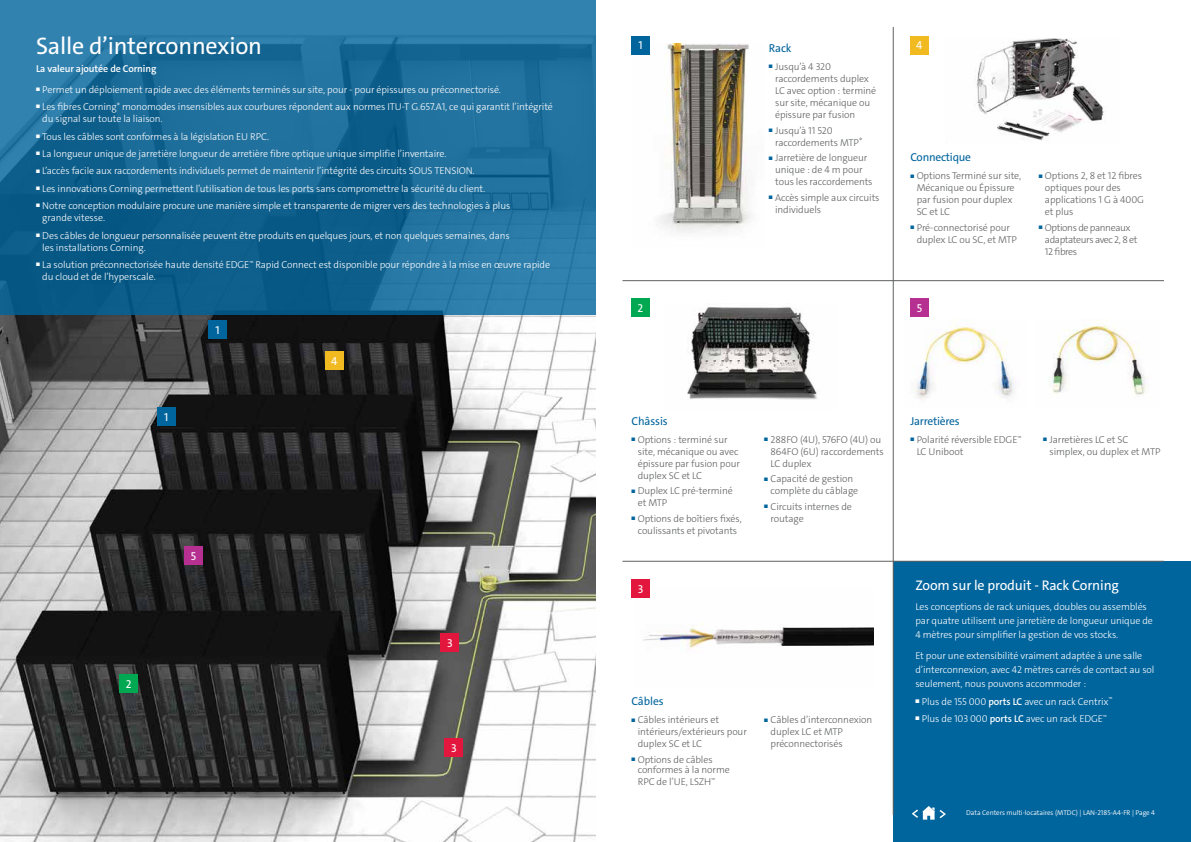
<style>
.page{position:relative;width:1191px;height:842px;background:#fff}
.page>*{position:absolute;margin:0;border:0;box-sizing:border-box;transform-origin:0 0}
.t1{font:24px "The Sans C4 s";letter-spacing:-.01em;color:#fff}
.t2{font:14px "The Sans C4 s";letter-spacing:-.01em;color:#fff}
.t3{font:11.5px "The Sans C4 s";letter-spacing:-.02em;color:#00649d}
.t4{font:11.5px "The Sans C4 s";color:#fff}
.t5{font:300 10px/12px "The Sans C4 s";letter-spacing:-.01em;color:#fff}
.t6{font:300 10px/12px "The Sans C4 s";letter-spacing:-.01em;color:#5f6062}
.t7{font:300 10px/12px "The Sans C4 s";letter-spacing:-.04em;color:#5f6062}
.t8{font:600 10px "The Sans C4 s";letter-spacing:-.01em;color:#fff}
.t9{font:300 7px "The Sans C4 s";letter-spacing:-.01em;color:#fff}
.s1{font-weight:600}
</style>
<div class="page">
<img style="left:0;top:315px;width:595px;height:527px">
<svg style="left:0;top:0;width:595px;height:315px;background:#1c6c9a"></svg>
<img style="left:975px;top:38px;width:130px;height:103px">
<img style="left:687px;top:307px;width:130px;height:93px">
<img style="left:914px;top:321px;width:100px;height:78px">
<img style="left:634px;top:586px;width:239px;height:64px">
<img style="left:631px;top:43px;width:120px;height:190px">
<div style="left:893px;top:561px;width:298px;height:281px;background:#00649d"></div>
<hr style="left:622px;top:280px;width:542px;height:1px;background:#5f6062">
<hr style="left:622px;top:561px;width:542px;height:1px;background:#5f6062">
<hr style="left:893px;top:27px;width:1px;height:788px;background:#5f6062">
<img style="left:1052px;top:320px;width:95px;height:75px">
<div style="left:120px;top:674px;width:18px;height:18px;background:#00a851"></div>
<div style="left:185px;top:546px;width:18px;height:18px;background:#b63092"></div>
<div style="left:445px;top:738px;width:18px;height:18px;background:#e3173e"></div>
<div style="left:441px;top:633px;width:18px;height:18px;background:#e3173e"></div>
<div style="left:157px;top:407px;width:18px;height:18px;background:#00649d"></div>
<div style="left:209px;top:321px;width:18px;height:18px;background:#00649d"></div>
<div style="left:325px;top:352px;width:18px;height:18px;background:#f1ba20"></div>
<div style="left:910px;top:36px;width:18px;height:18px;background:#f1ba20"></div>
<div style="left:631px;top:299px;width:18px;height:18px;background:#00a851"></div>
<div style="left:910px;top:299px;width:18px;height:18px;background:#b63092"></div>
<div style="left:631px;top:579px;width:18px;height:18px;background:#e3173e"></div>
<div style="left:631px;top:36px;width:18px;height:18px;background:#00649d"></div>
<svg style="left:911px;top:806px;width:35px;height:14px"></svg>
<h1 class="t1" style="left:36px;top:30px;width:227px">Salle d’interconnexion</h1>
<p class="t8" style="left:36px;top:62px;width:122px">La valeur ajoutée de Corning</p>
<p class="t5" style="left:36px;top:83px;width:466px">■ Permet un déploiement rapide avec des éléments terminés sur site, pour - pour épissures ou préconnectorisé.</p>
<p class="t5" style="left:42px;top:101px;width:512px;text-indent:-6px">■ Les fibres Corning<sup>®</sup> monomodes insensibles aux courbures répondent aux normes ITU-T G.657.A1, ce qui garantit l’intégrité du signal sur toute la liaison.</p>
<p class="t5" style="left:36px;top:130px;width:235px">■ Tous les câbles sont conformes à la législation EU RPC.</p>
<p class="t5" style="left:36px;top:148px;width:412px">■ La longueur unique de jarretière longueur de arretière fibre optique unique simplifie l’inventaire.</p>
<p class="t5" style="left:36px;top:165px;width:440px">■ L’accès facile aux raccordements individuels permet de maintenir l’intégrité des circuits SOUS TENSION.</p>
<p class="t5" style="left:36px;top:182px;width:450px">■ Les innovations Corning permettent l’utilisation de tous les ports sans compromettre la sécurité du client.</p>
<p class="t5" style="left:42px;top:200px;width:469px;text-indent:-6px">■ Notre conception modulaire procure une manière simple et transparente de migrer vers des technologies à plus grande vitesse.</p>
<p class="t5" style="left:42px;top:229px;width:469px;text-indent:-6px">■ Des câbles de longueur personnalisée peuvent être produits en quelques jours, et non quelques semaines, dans les installations Corning.</p>
<p class="t5" style="left:42px;top:259px;width:509px;text-indent:-6px">■ La solution préconnectorisée haute densité EDGE<sup>™</sup> Rapid Connect est disponible pour répondre à la mise en œuvre rapide du cloud et de l’hyperscale.</p>
<p class="t4" style="left:164px;top:409px;width:6px">1</p>
<p class="t4" style="left:215px;top:323px;width:6px">1</p>
<p class="t4" style="left:126px;top:676px;width:7px">2</p>
<p class="t4" style="left:191px;top:548px;width:7px">5</p>
<p class="t4" style="left:331px;top:354px;width:8px">4</p>
<p class="t4" style="left:447px;top:635px;width:7px">3</p>
<p class="t4" style="left:451px;top:740px;width:7px">3</p>
<p class="t4" style="left:638px;top:38px;width:6px">1</p>
<p class="t3" style="left:769px;top:41px;width:24px">Rack</p>
<p class="t6" style="left:775px;top:61px;width:103px;text-indent:-6px"><sup>■</sup> Jusqu’à 4 320 raccordements duplex<br>LC avec option : terminé sur site, mécanique ou épissure par fusion</p>
<p class="t6" style="left:775px;top:124px;width:89px;text-indent:-6px"><sup>■</sup> Jusqu’à 11 520 raccordements MTP<sup>®</sup></p>
<p class="t6" style="left:775px;top:152px;width:99px;text-indent:-6px"><sup>■</sup> Jarretière de longueur unique : de 4 m pour tous les raccordements</p>
<p class="t6" style="left:775px;top:192px;width:106px;text-indent:-6px"><sup>■</sup> Accès simple aux circuits individuels</p>
<p class="t4" style="left:916px;top:38px;width:8px">4</p>
<p class="t3" style="left:910px;top:150px;width:62px">Connectique</p>
<p class="t6" style="left:916px;top:170px;width:106px;text-indent:-6px"><sup>■</sup> Options Terminé sur site,<br>Mécanique ou Épissure par fusion pour duplex<br>SC et LC</p>
<p class="t6" style="left:916px;top:222px;width:102px;text-indent:-6px"><sup>■</sup> Pré-connectorisé pour duplex LC ou SC, et MTP</p>
<p class="t6" style="left:1045px;top:170px;width:101px;text-indent:-6px"><sup>■</sup> Options 2, 8 et 12 fibres optiques pour des applications 1 G à 400G et plus</p>
<p class="t7" style="left:1045px;top:222px;width:94px;text-indent:-6px"><sup>■</sup> Options de panneaux adaptateurs avec 2, 8 et<br>12 fibres</p>
<p class="t4" style="left:637px;top:301px;width:7px">2</p>
<p class="t4" style="left:916px;top:301px;width:7px">5</p>
<p class="t3" style="left:631px;top:413px;width:38px">Châssis</p>
<p class="t6" style="left:638px;top:433px;width:104px;text-indent:-6px"><sup>■</sup> Options : terminé sur site, mécanique ou avec épissure par fusion pour duplex SC et LC</p>
<p class="t6" style="left:638px;top:485px;width:96px;text-indent:-6px"><sup>■</sup> Duplex LC pré-terminé et MTP</p>
<p class="t6" style="left:631px;top:512px;width:112px;text-align:center"><sup>■</sup> Options de boîtiers fixés, coulissants et pivotants</p>
<p class="t4" style="left:637px;top:581px;width:7px">3</p>
<p class="t6" style="left:770px;top:433px;width:115px;text-indent:-6px"><sup>■</sup> 288FO (4U), 576FO (4U) ou<br>864FO (6U) raccordements<br>LC duplex</p>
<p class="t6" style="left:770px;top:473px;width:89px;text-indent:-6px"><sup>■</sup> Capacité de gestion complète du câblage</p>
<p class="t6" style="left:770px;top:500px;width:83px;text-indent:-6px"><sup>■</sup> Circuits internes de routage</p>
<p class="t3" style="left:631px;top:694px;width:34px">Câbles</p>
<p class="t6" style="left:638px;top:714px;width:111px;text-indent:-6px"><sup>■</sup> Câbles intérieurs et intérieurs/extérieurs pour duplex SC et LC</p>
<p class="t6" style="left:638px;top:754px;width:93px;line-height:10.3px;text-indent:-6px"><sup>■</sup> Options de câbles conformes à la norme</p>
<p class="t6" style="left:638px;top:776px;width:79px">RPC de l’UE, LSZH<sup>™</sup></p>
<p class="t6" style="left:770px;top:714px;width:103px;text-indent:-6px"><sup>■</sup> Câbles d’interconnexion duplex LC et MTP préconnectorisés</p>
<p class="t3" style="left:910px;top:414px;width:51px">Jarretières</p>
<p class="t6" style="left:916px;top:434px;width:106px;text-indent:-6px"><sup>■</sup> Polarité réversible EDGE<sup>™<br></sup>LC Uniboot</p>
<p class="t6" style="left:1049px;top:434px;width:113px;text-indent:-6px"><sup>■</sup> Jarretières LC et SC simplex, ou duplex et MTP</p>
<h2 class="t2" style="left:915px;top:576px;width:205px">Zoom sur le produit - Rack Corning</h2>
<p class="t5" style="left:915px;top:599px;width:239px;line-height:14px">Les conceptions de rack uniques, doubles ou assemblés par quatre utilisent une jarretière de longueur unique de<br>4 mètres pour simplifier la gestion de vos stocks.</p>
<p class="t5" style="left:915px;top:649px;width:240px;line-height:13.9px">Et pour une extensibilité vraiment adaptée à une salle d’interconnexion, avec 42 mètres carrés de contact au sol seulement, nous pouvons accommoder :</p>
<p class="t5" style="left:915px;top:695px;width:199px">■ Plus de 155 000 <span class="s1">ports LC</span> avec un rack Centrix<sup>™</sup></p>
<p class="t5" style="left:915px;top:713px;width:193px">■ Plus de 103 000 <span class="s1">ports LC</span> avec un rack EDGE<sup>™</sup></p>
<p class="t9" style="left:966px;top:808px;width:190px">Data Centers multi-locataires (MTDC) | LAN-2185-A4-FR | Page 4</p>
</div>
